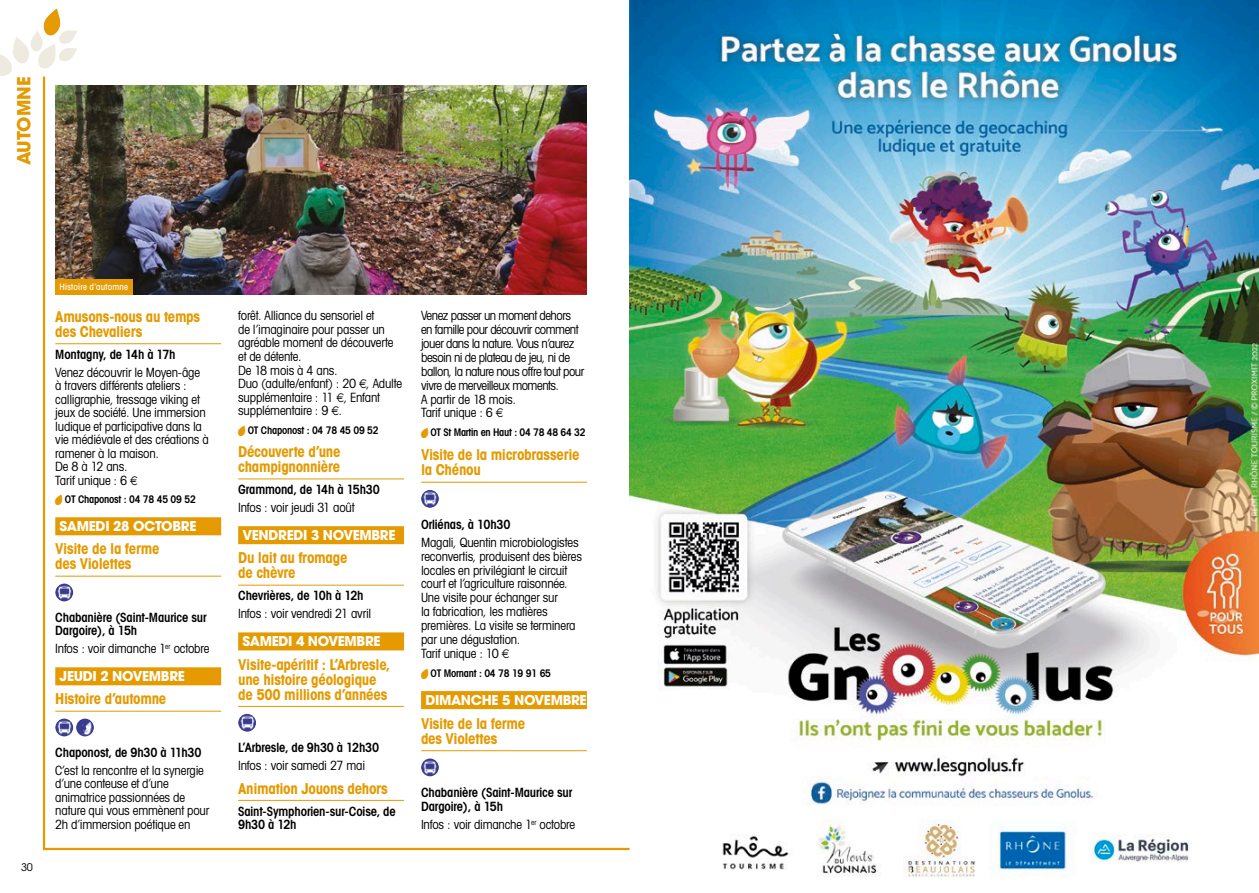
<style>
.page{position:relative;width:1259px;height:893px;background:#fff}
.page>*{position:absolute;margin:0;border:0;box-sizing:border-box;transform-origin:0 0}
.t1{font:700 18px "ITC Avant Garde Std";color:#e49a00}
.t2{font:700 condensed 15px/15px "Avant Garde";letter-spacing:-.02em;color:#e49a00}
.t3{font:700 13.5px "Avant Garde";letter-spacing:-.025em;color:#fff}
.t4{font:condensed 12.75px/13.5px "Avant Garde";letter-spacing:-.015em;color:#000}
.t5{font:600 condensed 12.75px/13.5px "Avant Garde";letter-spacing:-.015em;color:#000}
.t6{font:condensed 12.75px/13.8px "Avant Garde";letter-spacing:-.04em;color:#000}
.t7{font:600 condensed 10.5px "Avant Garde";letter-spacing:-.025em;color:#000}
.t8{font:10.5px "ITC Avant Garde Std";color:#000}
.t9{font:500 condensed 9px "Avant Garde";letter-spacing:.02em;color:#fff}
.s1{font-family:"Euro Sans";font-stretch:normal}
.s2{font-family:"OT Monts Lyonnais";font-weight:400;font-stretch:normal;color:#e49a00}
</style>
<div class="page">
<svg style="left:0;top:9px;width:77px;height:67px"></svg>
<img style="left:629px;top:0;width:630px;height:878px">
<img style="left:42px;top:74px;width:590px;height:777px">
<h1 class="t1" style="left:12px;top:165px;width:90px;rotate:-90deg">AUTOMNE</h1>
<p class="t8" style="left:21px;top:861px;width:13px">30</p>
<p class="t9" style="left:60px;top:281px;width:70px">Histoire d’automne</p>
<p class="t2" style="left:55px;top:309px;width:146px">Amusons-nous au temps des Chevaliers</p>
<p class="t5" style="left:55px;top:347px;width:122px">Montagny, de 14h à 17h</p>
<p class="t4" style="left:55px;top:365px;width:155px">Venez découvrir le Moyen-âge à travers différents ateliers : calligraphie, tressage viking et jeux de société. Une immersion ludique et participative dans la vie médiévale et des créations à ramener à la maison.<br>De 8 à 12 ans.<br>Tarif unique : 6 <span class="s1">€</span></p>
<p class="t7" style="left:55px;top:493px;width:142px"><span class="s2">$</span> OT Chaponost : 04 78 45 09 52</p>
<p class="t3" style="left:60px;top:518px;width:138px">SAMEDI 28 OCTOBRE</p>
<p class="t2" style="left:55px;top:541px;width:106px">Visite de la ferme des Violettes</p>
<p class="t5" style="left:55px;top:610px;width:153px">Chabanière (Saint-Maurice sur<br>Dargoire), à 15h</p>
<p class="t4" style="left:55px;top:642px;width:156px">Infos : voir dimanche 1<sup>er</sup> octobre</p>
<p class="t3" style="left:60px;top:668px;width:127px">JEUDI 2 NOVEMBRE</p>
<p class="t2" style="left:55px;top:691px;width:113px">Histoire d’automne</p>
<p class="t5" style="left:55px;top:745px;width:148px">Chaponost, de 9h30 à 11h30</p>
<p class="t4" style="left:55px;top:763px;width:155px">C’est la rencontre et la synergie d’une conteuse et d’une animatrice passionnées de nature qui vous emmènent pour<br>2h d’immersion poétique en</p>
<p class="t4" style="left:238px;top:309px;width:165px">forêt. Alliance du sensoriel et<br>de l’imaginaire pour passer un agréable moment de découverte et de détente.<br>De 18 mois à 4 ans.<br>Duo (adulte/enfant) : 20 <span class="s1">€</span>, Adulte supplémentaire : 11 <span class="s1">€</span>, Enfant supplémentaire : 9 <span class="s1">€</span>.</p>
<p class="t7" style="left:238px;top:423px;width:142px"><span class="s2">$</span> OT Chaponost : 04 78 45 09 52</p>
<p class="t2" style="left:238px;top:444px;width:104px">Découverte d’une champignonnière</p>
<p class="t5" style="left:238px;top:483px;width:143px">Grammond, de 14h à 15h30</p>
<p class="t4" style="left:238px;top:500px;width:118px">Infos : voir jeudi 31 août</p>
<p class="t3" style="left:242px;top:526px;width:155px">VENDREDI 3 NOVEMBRE</p>
<p class="t2" style="left:238px;top:550px;width:111px">Du lait au fromage de chèvre</p>
<p class="t5" style="left:238px;top:589px;width:127px">Chevrières, de 10h à 12h</p>
<p class="t4" style="left:238px;top:607px;width:135px">Infos : voir vendredi 21 avril</p>
<p class="t3" style="left:242px;top:633px;width:140px">SAMEDI 4 NOVEMBRE</p>
<p class="t2" style="left:238px;top:656px;width:154px">Visite-apéritif : L’Arbresle, une histoire géologique de 500 millions d’années</p>
<p class="t5" style="left:238px;top:741px;width:142px">L’Arbresle, de 9h30 à 12h30</p>
<p class="t4" style="left:238px;top:758px;width:128px">Infos : voir samedi 27 mai</p>
<p class="t2" style="left:238px;top:780px;width:151px">Animation Jouons dehors</p>
<p class="t5" style="left:238px;top:804px;width:159px">Saint-Symphorien-sur-Coise, de<br>9h30 à 12h</p>
<p class="t6" style="left:421px;top:309px;width:165px">Venez passer un moment dehors en famille pour découvrir comment jouer dans la nature. Vous n’aurez besoin ni de plateau de jeu, ni de ballon, la nature nous offre tout pour vivre de merveilleux moments.<br>A partir de 18 mois.<br>Tarif unique : 6 <span class="s1">€</span></p>
<p class="t7" style="left:421px;top:426px;width:166px"><span class="s2">$</span> OT St Martin en Haut : 04 78 48 64 32</p>
<p class="t2" style="left:421px;top:447px;width:160px">Visite de la microbrasserie la Chénou</p>
<p class="t5" style="left:421px;top:517px;width:91px">Orliénas, à 10h30</p>
<p class="t4" style="left:421px;top:535px;width:162px">Magali, Quentin microbiologistes reconvertis, produisent des bières locales en privilégiant le circuit court et l’agriculture raisonnée.<br>Une visite pour échanger sur<br>la fabrication, les matières premières. La visite se terminera par une dégustation.<br>Tarif unique : 10 <span class="s1">€</span></p>
<p class="t7" style="left:421px;top:666px;width:131px"><span class="s2">$</span> OT Mornant : 04 78 19 91 65</p>
<p class="t3" style="left:425px;top:691px;width:163px">DIMANCHE 5 NOVEMBRE</p>
<p class="t2" style="left:421px;top:715px;width:106px">Visite de la ferme des Violettes</p>
<p class="t5" style="left:421px;top:785px;width:153px">Chabanière (Saint-Maurice sur<br>Dargoire), à 15h</p>
<p class="t4" style="left:421px;top:818px;width:156px">Infos : voir dimanche 1<sup>er</sup> octobre</p>
</div>
